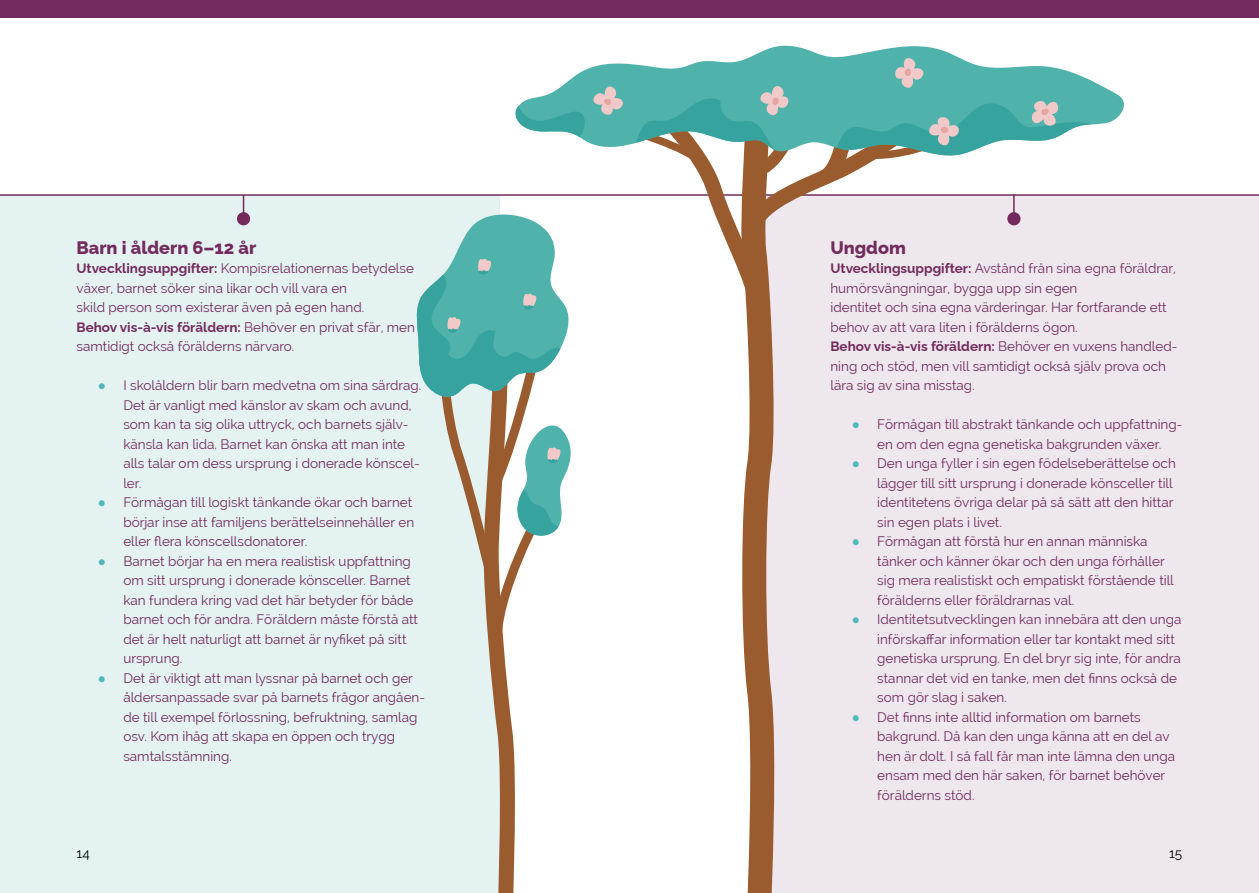
<style>
.page{position:relative;width:1259px;height:893px;background:#fff}
.page>*{position:absolute;margin:0;border:0;box-sizing:border-box;transform-origin:0 0}
.t1{font:800 18px "Raleway";color:#722b5c}
.t2{font:13.5px/19.5px "Raleway";color:#722b5c}
.t3{font:13.5px "Raleway";color:#000}
.s1{font-weight:700}
.s2{font-family:"Tinos";color:#4eb9b7}
</style>
<div class="page">
<div style="left:0;top:195px;width:500px;height:698px;background:#e4f2f2"></div>
<div style="left:757px;top:195px;width:502px;height:698px;background:#eee7ed"></div>
<hr style="left:0;top:194px;width:1259px;height:2px;background:#722b5c">
<svg style="left:243px;top:196px;width:1px;height:16px"></svg>
<div style="left:237px;top:212px;width:13px;height:13px;background:#722b5c;border-radius:50%"></div>
<div style="left:0;top:0;width:1259px;height:18px;background:#722b5c"></div>
<svg style="left:742px;top:326px;width:33px;height:567px"></svg>
<svg style="left:518px;top:46px;width:606px;height:99px"></svg>
<svg style="left:515px;top:106px;width:71px;height:31px"></svg>
<svg style="left:593px;top:58px;width:499px;height:268px"></svg>
<svg style="left:417px;top:215px;width:153px;height:678px"></svg>
<h3 class="t1" style="left:77px;top:233px;width:181px">Barn i åldern 6–12 år</h3>
<p class="t2" style="left:77px;top:258px;width:339px"><span class="s1">Utvecklingsuppgifter:</span> Kompisrelationernas betydelse växer, barnet söker sina likar och vill vara en</p>
<p class="t2" style="left:77px;top:297px;width:289px">skild person som existerar även på egen hand.</p>
<p class="t2" style="left:77px;top:317px;width:340px"><span class="s1">Behov vis-à-vis föräldern:</span> Behöver en privat sfär, men samtidigt också förälderns närvaro.</p>
<p class="t2" style="left:123px;top:375px;width:299px;text-indent:-26px"><span class="s2">●</span> I skolåldern blir barn medvetna om sina särdrag.<br>Det är vanligt med känslor av skam och avund, som kan ta sig olika uttryck, och barnets själv&shy;känsla kan lida. Barnet kan önska att man inte alls talar om dess ursprung i donerade könscel&shy;ler.</p>
<p class="t2" style="left:123px;top:492px;width:292px;text-indent:-26px"><span class="s2">●</span> Förmågan till logiskt tänkande ökar och barnet börjar inse att familjens berättelseinnehåller en eller flera könscellsdonatorer.</p>
<p class="t2" style="left:123px;top:551px;width:296px;text-indent:-26px"><span class="s2">●</span> Barnet börjar ha en mera realistisk uppfattning om sitt ursprung i donerade könsceller. Barnet kan fundera kring vad det här betyder för både barnet och för andra. Föräldern måste förstå att det är helt naturligt att barnet är nyfiket på sitt ursprung.</p>
<p class="t2" style="left:123px;top:668px;width:303px;text-indent:-26px"><span class="s2">●</span> Det är viktigt att man lyssnar på barnet och ger åldersanpassade svar på barnets frågor angåen&shy;de till exempel förlossning, befruktning, samlag osv. Kom ihåg att skapa en öppen och trygg samtalsstämning.</p>
<h3 class="t1" style="left:830px;top:233px;width:77px">Ungdom</h3>
<p class="t2" style="left:830px;top:258px;width:347px"><span class="s1">Utvecklingsuppgifter:</span> Avstånd från sina egna föräldrar, humörsvängningar, bygga upp sin egen</p>
<p class="t2" style="left:830px;top:297px;width:338px">identitet och sina egna värderingar. Har fortfarande ett behov av att vara liten i förälderns ögon.</p>
<p class="t2" style="left:830px;top:336px;width:348px"><span class="s1">Behov vis-à-vis föräldern:</span> Behöver en vuxens handled&shy;ning och stöd, men vill samtidigt också själv prova och lära sig av sina misstag.</p>
<p class="t2" style="left:851px;top:414px;width:332px;text-align:center"><span class="s2">●</span> Förmågan till abstrakt tänkande och uppfattning&shy;en om den egna genetiska bakgrunden växer.</p>
<p class="t2" style="left:877px;top:453px;width:300px;text-indent:-26px"><span class="s2">●</span> Den unga fyller i sin egen födelseberättelse och lägger till sitt ursprung i donerade könsceller till identitetens övriga delar på så sätt att den hittar sin egen plats i livet.</p>
<p class="t2" style="left:877px;top:531px;width:298px;text-indent:-26px"><span class="s2">●</span> Förmågan att förstå hur en annan människa tänker och känner ökar och den unga förhåller sig mera realistiskt och empatiskt förstående till förälderns eller föräldrarnas val.</p>
<p class="t2" style="left:877px;top:609px;width:306px;text-indent:-26px"><span class="s2">●</span> Identitetsutvecklingen kan innebära att den unga införskaffar information eller tar kontakt med sitt genetiska ursprung. En del bryr sig inte, för andra stannar det vid en tanke, men det finns också de som gör slag i saken.</p>
<p class="t2" style="left:877px;top:707px;width:299px;text-indent:-26px"><span class="s2">●</span> Det finns inte alltid information om barnets bakgrund. Då kan den unga känna att en del av hen är dolt. I så fall får man inte lämna den unga ensam med den här saken, för barnet behöver förälderns stöd.</p>
<p class="t3" style="left:77px;top:845px;width:15px">14</p>
<p class="t3" style="left:1169px;top:845px;width:15px">15</p>
</div>
